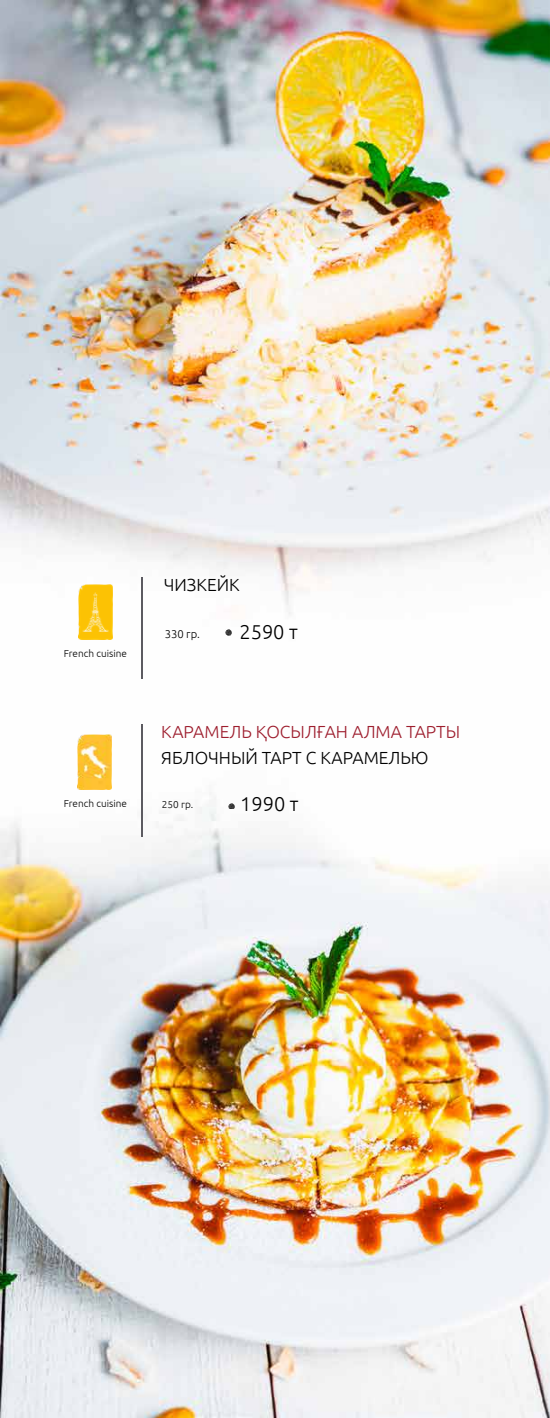
<style>
.page{position:relative;width:550px;height:1418px;background:#fff}
.page>*{position:absolute;margin:0;border:0;box-sizing:border-box;transform-origin:0 0}
.t1{font:300 20px "Ubuntu";color:#000}
.t2{font:300 17.5px "Ubuntu";color:#000}
.t3{font:300 17.5px "Ubuntu";color:#9e1e2e}
.t4{font:300 11.25px "Ubuntu";color:#000}
.t5{font:300 10px "Ubuntu";color:#000}
</style>
<div class="page">
<img style="left:0;top:0;width:549px;height:1417px">
<img style="left:78px;top:584px;width:34px;height:55px">
<img style="left:142px;top:577px;width:1px;height:101px">
<svg style="left:226px;top:629px;width:6px;height:6px"></svg>
<svg style="left:229px;top:803px;width:6px;height:5px"></svg>
<img style="left:77px;top:734px;width:34px;height:55px">
<img style="left:142px;top:724px;width:1px;height:101px">
<p class="t5" style="left:64px;top:647px;width:64px">French cuisine</p>
<h2 class="t2" style="left:164px;top:574px;width:77px">ЧИЗКЕЙК</h2>
<p class="t4" style="left:164px;top:627px;width:37px">330 гр.</p>
<h1 class="t1" style="left:239px;top:619px;width:60px">2590 т</h1>
<h2 class="t3" style="left:161px;top:721px;width:300px">КАРАМЕЛЬ ҚОСЫЛҒАН АЛМА ТАРТЫ</h2>
<h2 class="t2" style="left:161px;top:747px;width:269px">ЯБЛОЧНЫЙ ТАРТ С КАРАМЕЛЬЮ</h2>
<h1 class="t1" style="left:240px;top:792px;width:60px">1990 т</h1>
<p class="t5" style="left:64px;top:797px;width:64px">French cuisine</p>
<p class="t5" style="left:162px;top:798px;width:33px">250 гр.</p>
</div>
